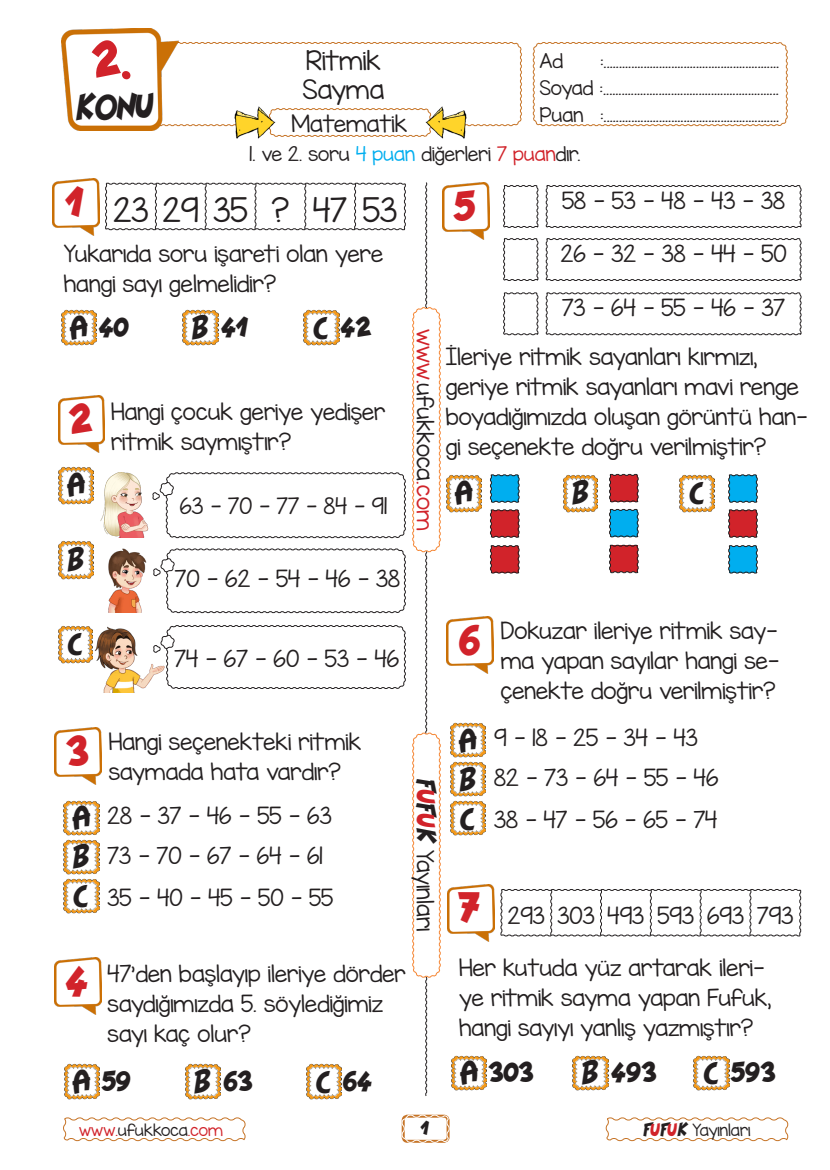
<style>
.page{position:relative;width:830px;height:1170px;background:#fff}
.page>*{position:absolute;margin:0;border:0;box-sizing:border-box;transform-origin:0 0}
.t1{font:45px "Pat Pa Cool";color:#d1232a}
.t2{font:36px "Pat Pa Cool";color:#231f20}
.t3{font:33px "Pat Pa Cool";color:#231f20}
.t4{font:30px "Pat Pa Cool";color:#231f20}
.t5{font:30px "KG Miss Kindergarten";color:#231f20}
.t6{font:24px "KG Miss Kindergarten";color:#231f20}
.t7{font:21px/30px "KG Miss Kindergarten";color:#231f20}
.t8{font:21px "KG Miss Kindergarten";color:#d1232a}
.t9{font:21px "Pat Pa Cool";color:#231f20}
.t10{font:20.25px "KG Miss Kindergarten";color:#231f20}
.t11{font:18px "KG Miss Kindergarten";color:#231f20}
.t12{font:15px "KG Miss Kindergarten";color:#d1232a}
.t13{font:15px "KG Miss Kindergarten";color:#231f20}
.s1{color:#00aeef}
.s2{color:#d1232a}
.s3{font-size:33px}
.s4{color:#231f20}
.s5{font-family:"Pat Pa Cool";font-size:27px}
.s6{font-family:"Pat Pa Cool";font-size:27px;color:#d1232a}
.s7{font-family:"Pat Pa Cool";font-size:18.75px}
.s8{font-family:"Pat Pa Cool";font-size:18.75px;color:#d1232a}
</style>
<div class="page">
<svg style="left:401px;top:1114px;width:49px;height:29px"></svg>
<svg style="left:63px;top:1117px;width:183px;height:24px"></svg>
<svg style="left:605px;top:1117px;width:183px;height:24px"></svg>
<img style="left:61px;top:309px;width:36px;height:36px">
<img style="left:52px;top:179px;width:47px;height:57px">
<img style="left:62px;top:29px;width:116px;height:102px">
<svg style="left:532px;top:42px;width:255px;height:84px"></svg>
<svg style="left:149px;top:42px;width:373px;height:95px"></svg>
<img style="left:232px;top:103px;width:44px;height:36px">
<img style="left:424px;top:103px;width:45px;height:36px">
<img style="left:55px;top:727px;width:47px;height:57px">
<img style="left:58px;top:395px;width:47px;height:57px">
<img style="left:59px;top:466px;width:34px;height:38px">
<img style="left:58px;top:541px;width:33px;height:38px">
<img style="left:58px;top:625px;width:35px;height:38px">
<img style="left:91px;top:543px;width:3px;height:34px">
<img style="left:94px;top:630px;width:11px;height:62px">
<img style="left:100px;top:487px;width:5px;height:44px">
<svg style="left:105px;top:182px;width:336px;height:914px"></svg>
<img style="left:64px;top:800px;width:35px;height:35px">
<img style="left:64px;top:839px;width:35px;height:35px">
<img style="left:64px;top:878px;width:35px;height:35px">
<img style="left:447px;top:617px;width:46px;height:56px">
<img style="left:450px;top:722px;width:35px;height:36px">
<img style="left:450px;top:761px;width:35px;height:35px">
<img style="left:450px;top:800px;width:35px;height:35px">
<img style="left:451px;top:1055px;width:35px;height:35px">
<img style="left:693px;top:1055px;width:36px;height:35px">
<img style="left:572px;top:1055px;width:35px;height:35px">
<img style="left:447px;top:884px;width:47px;height:57px">
<svg style="left:500px;top:889px;width:301px;height:47px"></svg>
<img style="left:64px;top:1063px;width:35px;height:35px">
<img style="left:306px;top:1063px;width:35px;height:35px">
<img style="left:185px;top:1063px;width:35px;height:35px">
<img style="left:55px;top:957px;width:47px;height:57px">
<svg style="left:545px;top:185px;width:256px;height:43px"></svg>
<svg style="left:545px;top:238px;width:256px;height:43px"></svg>
<svg style="left:545px;top:292px;width:256px;height:43px"></svg>
<svg style="left:503px;top:185px;width:35px;height:43px"></svg>
<svg style="left:503px;top:238px;width:35px;height:43px"></svg>
<svg style="left:503px;top:292px;width:35px;height:43px"></svg>
<img style="left:446px;top:474px;width:35px;height:39px">
<img style="left:563px;top:474px;width:34px;height:39px">
<img style="left:679px;top:474px;width:35px;height:39px">
<svg style="left:490px;top:474px;width:29px;height:29px"></svg>
<svg style="left:490px;top:509px;width:29px;height:29px"></svg>
<svg style="left:490px;top:545px;width:29px;height:29px"></svg>
<svg style="left:609px;top:473px;width:29px;height:29px"></svg>
<svg style="left:609px;top:508px;width:29px;height:29px"></svg>
<svg style="left:609px;top:544px;width:29px;height:29px"></svg>
<svg style="left:728px;top:474px;width:29px;height:29px"></svg>
<svg style="left:728px;top:509px;width:29px;height:29px"></svg>
<svg style="left:728px;top:545px;width:29px;height:29px"></svg>
<img style="left:442px;top:183px;width:47px;height:57px">
<svg style="left:91px;top:40px;width:40px;height:40px"></svg>
<p class="t2" style="left:75px;top:88px;width:81px;rotate:-2deg">KONU</p>
<p class="t6" style="left:306px;top:44px;width:76px">Ritmik</p>
<p class="t6" style="left:303px;top:73px;width:83px">Sayma</p>
<p class="t7" style="left:291px;top:109px;width:117px">Matematik</p>
<p class="t11" style="left:539px;top:49px;width:25px">Ad</p>
<p class="t11" style="left:599px;top:49px;width:181px">:.........................................................</p>
<p class="t11" style="left:539px;top:76px;width:240px">Soyad :.........................................................</p>
<p class="t11" style="left:539px;top:103px;width:241px">Puan :.........................................................</p>
<p class="t11" style="left:249px;top:141px;width:332px">1. ve 2. soru <span class="s1">4 puan</span> diğerleri <span class="s2">7 puan</span>dır.</p>
<p class="t1" style="left:67px;top:176px;width:19px">1</p>
<p class="t5" style="left:113px;top:190px;width:37px">23</p>
<p class="t5" style="left:163px;top:190px;width:37px">29</p>
<p class="t5" style="left:213px;top:190px;width:36px">35</p>
<p class="t5" style="left:271px;top:190px;width:19px">?</p>
<p class="t5" style="left:313px;top:190px;width:35px">47</p>
<p class="t5" style="left:362px;top:190px;width:36px">53</p>
<p class="t7" style="left:64px;top:238px;width:320px">Yukarıda soru işareti olan yere hangi sayı gelmelidir?</p>
<p class="t4" style="left:70px;top:310px;width:61px"><span class="s3">A</span> 40</p>
<p class="t4" style="left:192px;top:310px;width:58px"><span class="s3">B</span> 41</p>
<p class="t4" style="left:315px;top:309px;width:58px"><span class="s3">C</span> 42</p>
<p class="t1" style="left:70px;top:393px;width:24px">2</p>
<p class="t3" style="left:67px;top:466px;width:20px">A</p>
<p class="t3" style="left:68px;top:540px;width:18px">B</p>
<p class="t7" style="left:111px;top:396px;width:276px">Hangi çocuk geriye yedişer ritmik saymıştır?</p>
<p class="t10" style="left:180px;top:492px;width:209px">63 - 70 - 77 - 84 - 91</p>
<p class="t7" style="left:175px;top:564px;width:227px">70 - 62 - 54 - 46 - 38</p>
<p class="t8" style="left:439px;top:329px;width:203px;rotate:90deg">www.<span class="s4">ufukkoca</span>.com</p>
<p class="t1" style="left:454px;top:180px;width:24px">5</p>
<p class="t7" style="left:562px;top:185px;width:224px">58 - 53 - 48 - 43 - 38</p>
<p class="t7" style="left:560px;top:238px;width:227px">26 - 32 - 38 - 44 - 50</p>
<p class="t7" style="left:561px;top:293px;width:224px">73 - 64 - 55 - 46 - 37</p>
<p class="t7" style="left:445px;top:341px;width:363px">İleriye ritmik sayanları kırmızı, geriye ritmik sayanları mavi renge boyadığımızda oluşan görüntü han&shy;gi seçenekte doğru verilmiştir?</p>
<p class="t3" style="left:454px;top:474px;width:20px">A</p>
<p class="t3" style="left:572px;top:474px;width:18px">B</p>
<p class="t3" style="left:690px;top:474px;width:15px">C</p>
<p class="t3" style="left:69px;top:625px;width:15px">C</p>
<p class="t7" style="left:174px;top:643px;width:226px">74 - 67 - 60 - 53 - 46</p>
<p class="t1" style="left:68px;top:725px;width:24px">3</p>
<p class="t7" style="left:109px;top:726px;width:254px">Hangi seçenekteki ritmik saymada hata vardır?</p>
<p class="t3" style="left:72px;top:799px;width:20px">A</p>
<p class="t3" style="left:73px;top:838px;width:18px">B</p>
<p class="t3" style="left:75px;top:877px;width:15px">C</p>
<p class="t7" style="left:108px;top:800px;width:225px">28 - 37 - 46 - 55 - 63</p>
<p class="t7" style="left:108px;top:840px;width:217px">73 - 70 - 67 - 64 - 61</p>
<p class="t7" style="left:108px;top:882px;width:227px">35 - 40 - 45 - 50 - 55</p>
<p class="t7" style="left:440px;top:779px;width:154px;rotate:90deg"><span class="s5">F</span><span class="s6">U</span><span class="s5">F</span><span class="s6">U</span><span class="s5">K</span> Yayınları</p>
<p class="t1" style="left:67px;top:954px;width:24px">4</p>
<p class="t7" style="left:108px;top:958px;width:299px">47’den başlayıp ileriye dörder saydığımızda 5. söylediğimiz sayı kaç olur?</p>
<p class="t3" style="left:73px;top:1062px;width:20px">A</p>
<p class="t3" style="left:194px;top:1062px;width:18px">B</p>
<p class="t3" style="left:317px;top:1062px;width:15px">C</p>
<p class="t4" style="left:102px;top:1063px;width:32px">59</p>
<p class="t4" style="left:225px;top:1063px;width:30px">63</p>
<p class="t4" style="left:344px;top:1063px;width:31px">64</p>
<p class="t1" style="left:460px;top:614px;width:23px">6</p>
<p class="t7" style="left:500px;top:615px;width:280px;text-align:justify">Dokuzar ileriye ritmik say&shy;ma yapan sayılar hangi se&shy;çenekte doğru verilmiştir?</p>
<p class="t3" style="left:458px;top:721px;width:20px">A</p>
<p class="t3" style="left:459px;top:760px;width:18px">B</p>
<p class="t3" style="left:461px;top:799px;width:15px">C</p>
<p class="t7" style="left:494px;top:722px;width:205px">9 - 18 - 25 - 34 - 43</p>
<p class="t7" style="left:494px;top:762px;width:225px">82 - 73 - 64 - 55 - 46</p>
<p class="t7" style="left:494px;top:804px;width:224px">38 - 47 - 56 - 65 - 74</p>
<p class="t1" style="left:459px;top:882px;width:24px">7</p>
<p class="t7" style="left:507px;top:900px;width:39px">293</p>
<p class="t7" style="left:557px;top:900px;width:39px">303</p>
<p class="t7" style="left:607px;top:900px;width:38px">493</p>
<p class="t7" style="left:657px;top:900px;width:38px">593</p>
<p class="t7" style="left:706px;top:900px;width:38px">693</p>
<p class="t7" style="left:757px;top:900px;width:38px">793</p>
<p class="t7" style="left:459px;top:952px;width:313px">Her kutuda yüz artarak ileri&shy;ye ritmik sayma yapan Fufuk, hangi sayıyı yanlış yazmıştır?</p>
<p class="t4" style="left:460px;top:1055px;width:76px"><span class="s3">A</span> 303</p>
<p class="t4" style="left:582px;top:1055px;width:77px"><span class="s3">B</span> 493</p>
<p class="t3" style="left:704px;top:1053px;width:15px">C</p>
<p class="t4" style="left:731px;top:1054px;width:47px">593</p>
<p class="t12" style="left:79px;top:1119px;width:145px">www.<span class="s4">ufukkoca</span>.com</p>
<p class="t9" style="left:421px;top:1115px;width:10px">1</p>
<p class="t13" style="left:643px;top:1119px;width:108px"><span class="s7">F</span><span class="s8">U</span><span class="s7">F</span><span class="s8">U</span><span class="s7">K</span> Yayınları</p>
</div>
